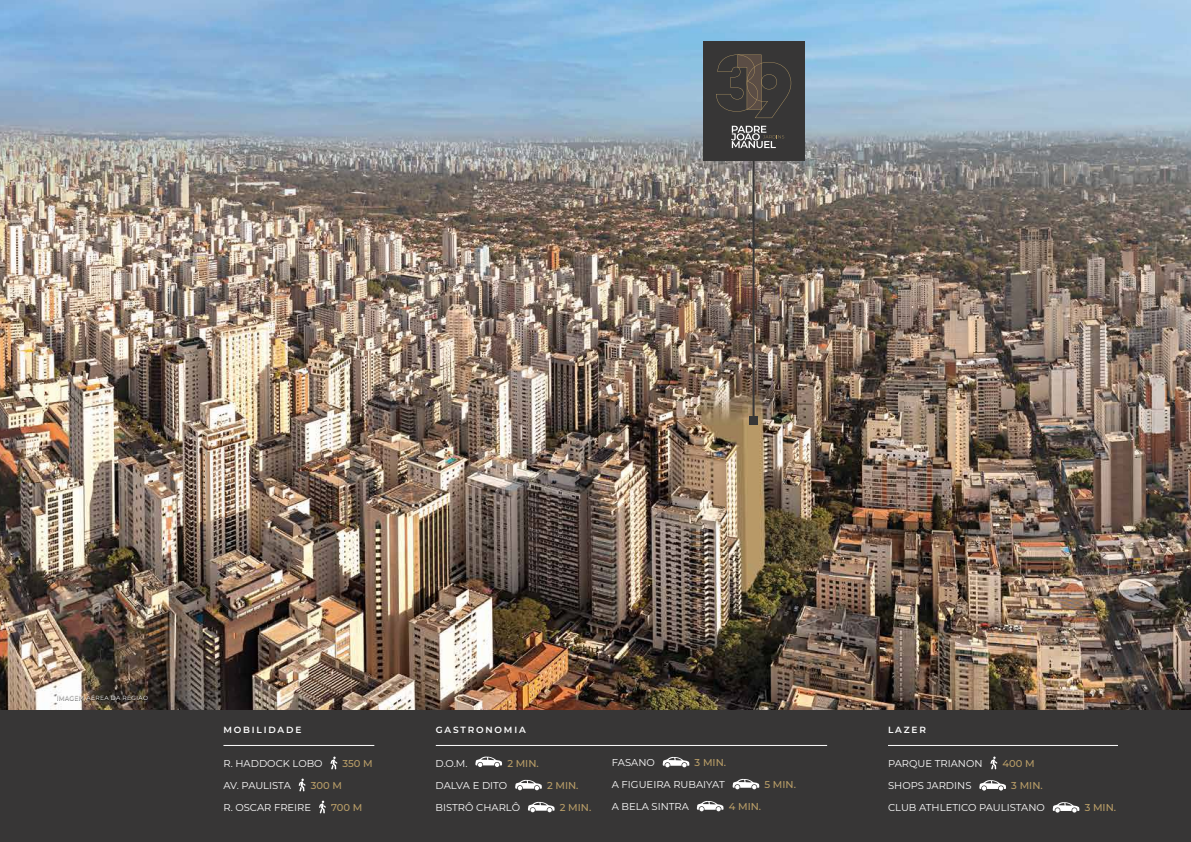
<style>
.page{position:relative;width:1191px;height:842px;background:#fff}
.page>*{position:absolute;margin:0;border:0;box-sizing:border-box;transform-origin:0 0}
.t1{font:10px "Montserrat";color:#fff}
.t2{font:500 10px "Montserrat";color:#b89d67}
.t3{font:600 9px "Montserrat";letter-spacing:.2em;color:#fff}
.t4{font:6px "Montserrat";letter-spacing:.05em;color:#fff}
</style>
<div class="page">
<img style="left:0;top:0;width:1191px;height:711px">
<div style="left:57px;top:695px;width:91px;height:6px;background:#000;opacity:.75"></div>
<hr style="left:752px;top:161px;width:2px;height:260px;background:#373636">
<div style="left:749px;top:417px;width:8px;height:8px;background:#373636"></div>
<div style="left:702px;top:42px;width:102px;height:119px;background:#373636"></div>
<svg style="left:731px;top:126px;width:53px;height:22px"></svg>
<svg style="left:716px;top:55px;width:75px;height:63px"></svg>
<div style="left:0;top:711px;width:1191px;height:131px;background:#373636"></div>
<svg style="left:330px;top:757px;width:7px;height:12px"></svg>
<svg style="left:299px;top:779px;width:6px;height:12px"></svg>
<svg style="left:319px;top:801px;width:7px;height:12px"></svg>
<svg style="left:475px;top:756px;width:27px;height:11px"></svg>
<svg style="left:515px;top:780px;width:27px;height:10px"></svg>
<svg style="left:528px;top:802px;width:27px;height:10px"></svg>
<svg style="left:990px;top:756px;width:7px;height:13px"></svg>
<svg style="left:979px;top:780px;width:27px;height:10px"></svg>
<svg style="left:1052px;top:802px;width:27px;height:10px"></svg>
<svg style="left:662px;top:757px;width:27px;height:10px"></svg>
<svg style="left:732px;top:779px;width:27px;height:10px"></svg>
<svg style="left:697px;top:801px;width:26px;height:10px"></svg>
<hr style="left:223px;top:745px;width:151px;height:1px;background:#fff">
<hr style="left:436px;top:745px;width:391px;height:1px;background:#fff">
<hr style="left:888px;top:745px;width:230px;height:1px;background:#fff">
<p class="t4" style="left:57px;top:694px;width:93px">IMAGEM AÉREA DA REGIÃO</p>
<p class="t3" style="left:223px;top:723px;width:79px">MOBILIDADE</p>
<p class="t3" style="left:436px;top:723px;width:91px">GASTRONOMIA</p>
<p class="t3" style="left:888px;top:723px;width:39px">LAZER</p>
<p class="t1" style="left:435px;top:757px;width:33px">D.O.M.</p>
<p class="t2" style="left:507px;top:756px;width:33px">2 MIN.</p>
<p class="t1" style="left:435px;top:779px;width:73px">DALVA E DITO</p>
<p class="t2" style="left:547px;top:778px;width:33px">2 MIN.</p>
<p class="t1" style="left:435px;top:801px;width:86px">BISTRÔ CHARLÔ</p>
<p class="t2" style="left:560px;top:800px;width:33px">2 MIN.</p>
<p class="t1" style="left:612px;top:756px;width:45px">FASANO</p>
<p class="t2" style="left:694px;top:755px;width:33px">3 MIN.</p>
<p class="t1" style="left:612px;top:778px;width:114px">A FIGUEIRA RUBAIYAT</p>
<p class="t2" style="left:764px;top:777px;width:33px">5 MIN.</p>
<p class="t1" style="left:612px;top:800px;width:79px">A BELA SINTRA</p>
<p class="t2" style="left:729px;top:799px;width:34px">4 MIN.</p>
<p class="t1" style="left:888px;top:757px;width:96px">PARQUE TRIANON</p>
<p class="t2" style="left:1002px;top:757px;width:34px">400 M</p>
<p class="t1" style="left:888px;top:779px;width:85px">SHOPS JARDINS</p>
<p class="t2" style="left:1011px;top:779px;width:33px">3 MIN.</p>
<p class="t1" style="left:888px;top:801px;width:158px">CLUB ATHLETICO PAULISTANO</p>
<p class="t2" style="left:1084px;top:801px;width:33px">3 MIN.</p>
<p class="t1" style="left:223px;top:757px;width:101px">R. HADDOCK LOBO</p>
<p class="t2" style="left:342px;top:757px;width:32px">350 M</p>
<p class="t1" style="left:223px;top:779px;width:69px">AV. PAULISTA</p>
<p class="t2" style="left:311px;top:779px;width:33px">300 M</p>
<p class="t1" style="left:223px;top:801px;width:89px">R. OSCAR FREIRE</p>
<p class="t2" style="left:331px;top:801px;width:33px">700 M</p>
</div>
